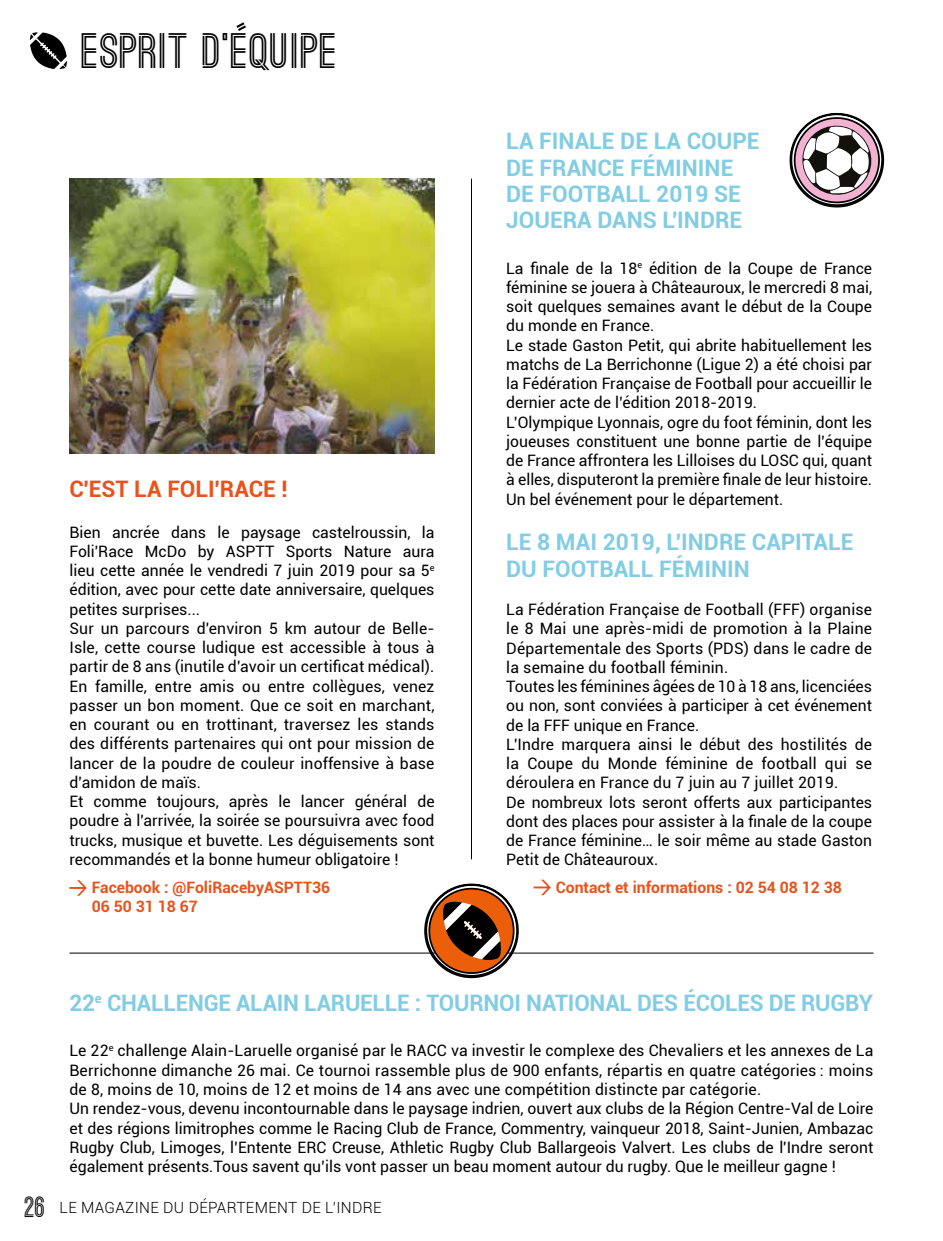
<style>
.page{position:relative;width:943px;height:1241px;background:#fff}
.page>*{position:absolute;margin:0;border:0;box-sizing:border-box;transform-origin:0 0}
.t1{font:700 47.25px "Ostrich Sans";letter-spacing:.02em;color:#000}
.t2{font:700 22.75px/26.2px "Roboto";color:#82cde4}
.t3{font:700 22.75px "Roboto";color:#e9531b}
.t4{font:15.75px/19.2px "Roboto";color:#000}
.t5{font:700 15.75px/19.2px "Roboto";color:#e9531b}
.t6{font:300 15.4px "Roboto";letter-spacing:.02em;color:#000}
.s1{font-family:"Ostrich Sans";font-weight:700;font-size:28px}
</style>
<div class="page">
<svg style="left:236px;top:22px;width:10px;height:9px"></svg>
<svg style="left:30px;top:32px;width:37px;height:37px"></svg>
<img style="left:69px;top:179px;width:365px;height:275px">
<svg style="left:69px;top:880px;width:18px;height:15px"></svg>
<svg style="left:789px;top:112px;width:96px;height:96px"></svg>
<hr style="left:471px;top:179px;width:1px;height:680px;background:#000">
<svg style="left:533px;top:879px;width:18px;height:16px"></svg>
<hr style="left:69px;top:952px;width:804px;height:1px;background:#000">
<svg style="left:423px;top:883px;width:96px;height:95px"></svg>
<h1 class="t1" style="left:82px;top:33px;width:257px">ESPRIT D'EQUIPE</h1>
<h2 class="t3" style="left:69px;top:473px;width:220px">C'EST LA FOLI'RACE !</h2>
<p class="t4" style="left:69px;top:521px;width:366px">Bien ancrée dans le paysage castelroussin, la Foli'Race McDo by ASPTT Sports Nature aura lieu cette année le vendredi 7 juin 2019 pour sa 5<sup>e </sup>édition, avec pour cette date anniversaire, quelques petites surprises...<br>Sur un parcours d'environ 5 km autour de Belle-Isle, cette course ludique est accessible à tous à partir de 8 ans (inutile d'avoir un certificat médical).<br>En famille, entre amis ou entre collègues, venez passer un bon moment. Que ce soit en marchant, en courant ou en trottinant, traversez les stands des différents partenaires qui ont pour mission de lancer de la poudre de couleur inoffensive à base d'amidon de maïs.<br>Et comme toujours, après le lancer général de poudre à l'arrivée, la soirée se poursuivra avec food trucks, musique et buvette. Les déguisements sont recommandés et la bonne humeur obligatoire !</p>
<p class="t5" style="left:92px;top:877px;width:240px">Facebook : @FoliRacebyASPTT36<br>06 50 31 18 67</p>
<h2 class="t2" style="left:506px;top:127px;width:255px">LA FINALE DE LA COUPE<br>DE FRANCE FÉMININE<br>DE FOOTBALL 2019 SE<br>JOUERA DANS L'INDRE</h2>
<p class="t4" style="left:506px;top:258px;width:367px">La finale de la 18<sup>e</sup> édition de la Coupe de France féminine se jouera à Châteauroux, le mercredi 8 mai, soit quelques semaines avant le début de la Coupe du monde en France.<br>Le stade Gaston Petit, qui abrite habituellement les matchs de La Berrichonne (Ligue 2) a été choisi par la Fédération Française de Football pour accueillir le dernier acte de l’édition 2018-2019.<br>L’Olympique Lyonnais, ogre du foot féminin, dont les joueuses constituent une bonne partie de l’équipe de France affrontera les Lilloises du LOSC qui, quant à elles, disputeront la première finale de leur histoire.<br>Un bel événement pour le département.</p>
<h2 class="t2" style="left:506px;top:528px;width:348px">LE 8 MAI 2019, L'INDRE CAPITALE<br>DU FOOTBALL FÉMININ</h2>
<p class="t4" style="left:506px;top:599px;width:367px">La Fédération Française de Football (FFF) organise le 8 Mai une après-midi de promotion à la Plaine Départementale des Sports (PDS) dans le cadre de la semaine du football féminin.<br>Toutes les féminines âgées de 10 à 18 ans, licenciées ou non, sont conviées à participer à cet événement de la FFF unique en France.<br>L'Indre marquera ainsi le début des hostilités de la Coupe du Monde féminine de football qui se déroulera en France du 7 juin au 7 juillet 2019.<br>De nombreux lots seront offerts aux participantes dont des places pour assister à la finale de la coupe de France féminine… le soir même au stade Gaston Petit de Châteauroux.</p>
<p class="t5" style="left:556px;top:877px;width:287px">Contact et informations : 02 54 08 12 38</p>
<h2 class="t2" style="left:69px;top:988px;width:805px">22<sup>e</sup> CHALLENGE ALAIN LARUELLE : TOURNOI NATIONAL DES ÉCOLES DE RUGBY</h2>
<p class="t4" style="left:69px;top:1040px;width:805px">Le 22<sup>e</sup> challenge Alain-Laruelle organisé par le RACC va investir le complexe des Chevaliers et les annexes de La Berrichonne dimanche 26 mai. Ce tournoi rassemble plus de 900 enfants, répartis en quatre catégories : moins de 8, moins de 10, moins de 12 et moins de 14 ans avec une compétition distincte par catégorie.<br>Un rendez-vous, devenu incontournable dans le paysage indrien, ouvert aux clubs de la Région Centre-Val de Loire et des régions limitrophes comme le Racing Club de France, Commentry, vainqueur 2018, Saint-Junien, Ambazac Rugby Club, Limoges, l’Entente ERC Creuse, Athletic Rugby Club Ballargeois Valvert. Les clubs de l'Indre seront également présents.Tous savent qu’ils vont passer un beau moment autour du rugby. Que le meilleur gagne !</p>
<p class="t6" style="left:25px;top:1196px;width:358px"><span class="s1">26</span> LE MAGAZINE DU DÉPARTEMENT DE L'INDRE</p>
</div>
